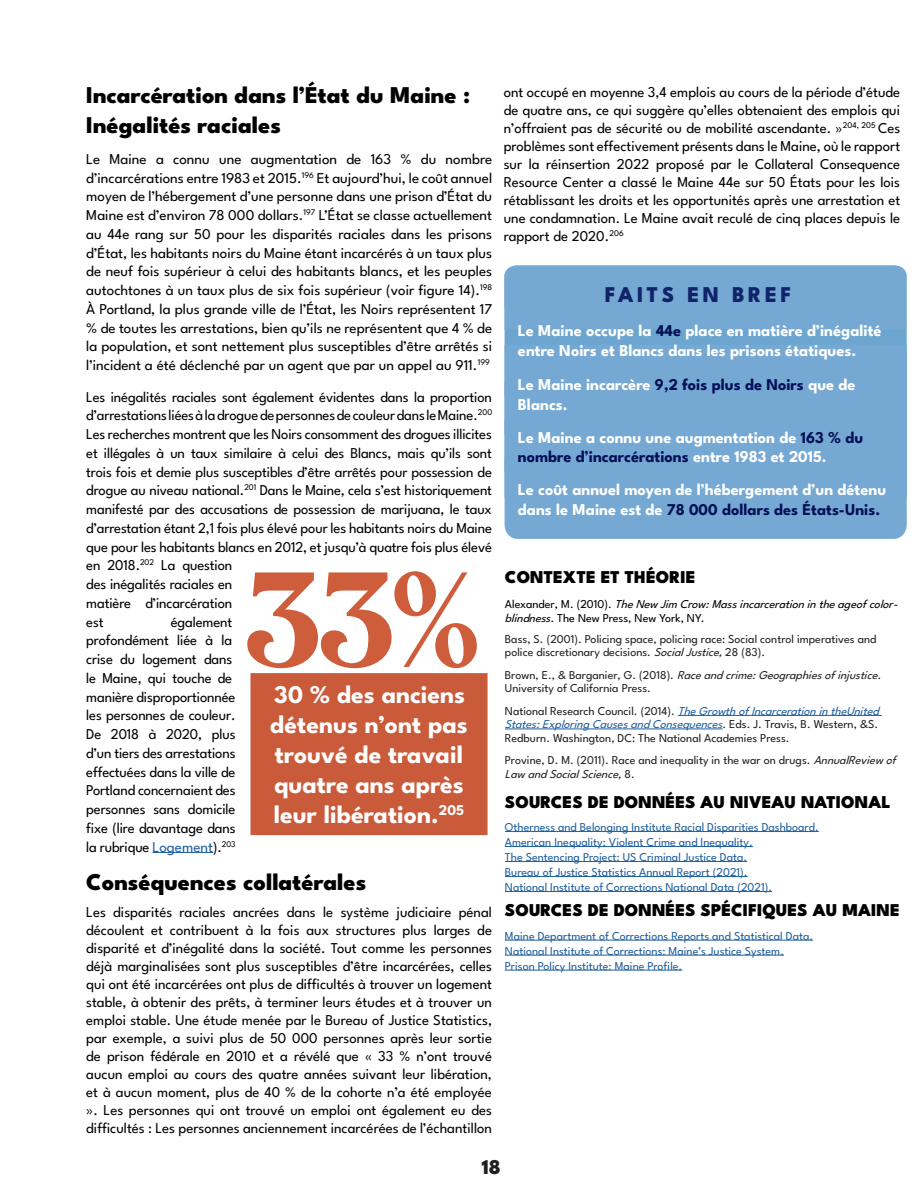
<style>
.page{position:relative;width:918px;height:1188px;background:#fff}
.page>*{position:absolute;margin:0;border:0;box-sizing:border-box;transform-origin:0 0}
.t1{font:135px "MADE Sunflower";color:#cd5d3b}
.t2{font:700 25.5px/30px "League Spartan";color:#fff}
.Heading-17pt{font:800 24px "League Spartan";color:#000}
.t3{font:800 22.5px "League Spartan";letter-spacing:.16em;color:#122469}
.t4{font:800 21px "League Spartan";color:#201e1e}
.LSpartan-Regular-12pt{font:900 18px "League Spartan";color:#000}
.t5{font:700 16.5px/19.5px "League Spartan";color:#fff}
.LSpartan-Regular-12pt-2{font:15px/18.8px "League Spartan";letter-spacing:-.01em;color:#000;text-align:justify}
.Paragraph_Style45{font:12px/13.5px "League Spartan";color:#212121}
.Paragraph_Style45-2{font:12px "League Spartan";color:#1f5f9f}
.Paragraph_Style45-3{font:italic 12px/13.5px "League Spartan";color:#000}
.s1{color:#1f5f9f}
.s2{color:#031058}
.s3{font-style:normal}
.s4{font-style:italic}
.s5{font-style:italic;color:#1f5f9f}
</style>
<div class="page">
<hr style="left:153px;top:852px;width:60px;height:1px;background:#1f5f9f">
<div style="left:505px;top:271px;width:402px;height:74px;background:#6ca6d0"></div>
<div style="left:505px;top:266px;width:400px;height:64px;background:#75a8d2"></div>
<div style="left:505px;top:345px;width:402px;height:194px;background:#75a8d2"></div>
<hr style="left:678px;top:715px;width:204px;height:1px;background:#1f5f9f">
<hr style="left:505px;top:729px;width:218px;height:1px;background:#1f5f9f">
<hr style="left:505px;top:831px;width:314px;height:1px;background:#1f5f9f">
<hr style="left:505px;top:846px;width:248px;height:1px;background:#1f5f9f">
<hr style="left:505px;top:861px;width:242px;height:1px;background:#1f5f9f">
<hr style="left:505px;top:876px;width:243px;height:1px;background:#1f5f9f">
<hr style="left:505px;top:891px;width:267px;height:1px;background:#1f5f9f">
<hr style="left:505px;top:940px;width:308px;height:1px;background:#1f5f9f">
<hr style="left:505px;top:955px;width:279px;height:1px;background:#1f5f9f">
<hr style="left:505px;top:970px;width:177px;height:1px;background:#1f5f9f">
<div style="left:251px;top:674px;width:236px;height:160px;background:#ca5b3a"></div>
<div style="left:250px;top:673px;width:238px;height:162px;border:2px solid #ca5b3a"></div>
<p class="Heading-17pt" style="left:86px;top:76px;width:385px">Incarcération dans l’État du Maine :</p>
<p class="Heading-17pt" style="left:86px;top:106px;width:196px">Inégalités raciales</p>
<p class="LSpartan-Regular-12pt-2" style="left:86px;top:148px;width:407px">Le Maine a connu une augmentation de 163 % du nombre d’incarcérations entre 1983 et 2015.<sup>196</sup> Et aujourd’hui, le coût annuel moyen de l’hébergement d’une personne dans une prison d’État du Maine est d’environ 78 000 dollars.<sup>197</sup> L’État se classe actuellement au 44e rang sur 50 pour les disparités raciales dans les prisons d’État, les habitants noirs du Maine étant incarcérés à un taux plus de neuf fois supérieur à celui des habitants blancs, et les peuples autochtones à un taux plus de six fois supérieur (voir figure 14).<sup>198<br></sup>À Portland, la plus grande ville de l’État, les Noirs représentent 17 % de toutes les arrestations, bien qu’ils ne représentent que 4 % de la population, et sont nettement plus susceptibles d’être arrêtés si l’incident a été déclenché par un agent que par un appel au 911.<sup>199</sup></p>
<p class="LSpartan-Regular-12pt-2" style="left:86px;top:386px;width:407px;text-align:left">Les inégalités raciales sont également évidentes dans la proportion d’arrestations liées à la drogue de personnes de couleur dans le Maine.<sup>200<br></sup>Les recherches montrent que les Noirs consomment des drogues illicites et illégales à un taux similaire à celui des Blancs, mais qu’ils sont trois fois et demie plus susceptibles d’être arrêtés pour possession de drogue au niveau national.<sup>201</sup> Dans le Maine, cela s’est historiquement manifesté par des accusations de possession de marijuana, le taux d’arrestation étant 2,1 fois plus élevé pour les habitants noirs du Maine que pour les habitants blancs en 2012, et jusqu’à quatre fois plus élevé en 2018.<sup>202</sup> La question<br>des inégalités raciales en<br>matière d’incarcération<br>est</p>
<p class="t1" style="left:247px;top:545px;width:234px">33%</p>
<p class="t2" style="left:270px;top:677px;width:199px">30 % des anciens détenus n’ont pas trouvé de travail quatre ans après leur libération.<sup>205</sup></p>
<p class="LSpartan-Regular-12pt-2" style="left:86px;top:611px;width:151px;text-align:left;text-indent:84px">également profondément liée à la crise du logement dans le Maine, qui touche de manière disproportionnée les personnes de couleur.<br>De 2018 à 2020, plus d’un tiers des arrestations effectuées dans la ville de<br>Portland concernaient des personnes sans domicile fixe (lire davantage dans la rubrique <span class="s1">Logement</span>).<sup>203</sup></p>
<p class="Heading-17pt" style="left:86px;top:862px;width:282px">Conséquences collatérales</p>
<p class="LSpartan-Regular-12pt-2" style="left:86px;top:901px;width:407px;line-height:18px">Les disparités raciales ancrées dans le système judiciaire pénal découlent et contribuent à la fois aux structures plus larges de disparité et d’inégalité dans la société. Tout comme les personnes déjà marginalisées sont plus susceptibles d’être incarcérées, celles qui ont été incarcérées ont plus de difficultés à trouver un logement stable, à obtenir des prêts, à terminer leurs études et à trouver un emploi stable. Une étude menée par le Bureau of Justice Statistics, par exemple, a suivi plus de 50 000 personnes après leur sortie de prison fédérale en 2010 et a révélé que « 33 % n’ont trouvé aucun emploi au cours des quatre années suivant leur libération, et à aucun moment, plus de 40 % de la cohorte n’a été employée ». Les personnes qui ont trouvé un emploi ont également eu des difficultés : Les personnes anciennement incarcérées de l’échantillon</p>
<p class="LSpartan-Regular-12pt-2" style="left:504px;top:81px;width:398px;line-height:18px">ont occupé en moyenne 3,4 emplois au cours de la période d’étude de quatre ans, ce qui suggère qu’elles obtenaient des emplois qui n’offraient pas de sécurité ou de mobilité ascendante. »<sup>204,</sup> <sup>205</sup> Ces problèmes sont effectivement présents dans le Maine, où le rapport sur la réinsertion 2022 proposé par le Collateral Consequence Resource Center a classé le Maine 44e sur 50 États pour les lois rétablissant les droits et les opportunités après une arrestation et une condamnation. Le Maine avait reculé de cinq places depuis le rapport de 2020.<sup>206</sup></p>
<p class="t3" style="left:605px;top:276px;width:188px">FAITS EN BREF</p>
<p class="t5" style="left:518px;top:320px;width:365px">Le Maine occupe la <span class="s2">44e</span> place en matière d’inégalité entre Noirs et Blancs dans les prisons étatiques.</p>
<p class="t5" style="left:518px;top:374px;width:339px">Le Maine incarcère <span class="s2">9,2 fois plus de Noirs</span> que de<br>Blancs.</p>
<p class="t5" style="left:518px;top:426px;width:347px">Le Maine a connu une augmentation de <span class="s2">163 % du nombre d’incarcérations</span> entre 1983 et 2015.</p>
<p class="t5" style="left:518px;top:479px;width:370px">Le coût annuel moyen de l’hébergement d’un détenu dans le Maine est de <span class="s2">78 000 dollars des États-Unis.</span></p>
<p class="LSpartan-Regular-12pt" style="left:505px;top:562px;width:192px">CONTEXTE ET THÉORIE</p>
<p class="Paragraph_Style45-3" style="left:505px;top:597px;width:398px"><span class="s3">A l e x a n d e r , M . ( 2 0 1 0 ) .</span> TheNewJim Crow:Massincarcerationintheageofcolor&shy;blindness.<span class="s3">The New Press, New York, NY.</span></p>
<p class="Paragraph_Style45" style="left:505px;top:631px;width:373px">Bass, S. (2001). Policing space, policing race: Social control imperatives and police discretionary decisions. <span class="s4">SocialJustice,</span>28 (83).</p>
<p class="Paragraph_Style45" style="left:505px;top:667px;width:382px">B r o w n , E . , &amp; B a r g a n i e r , G . ( 2 0 1 8 ) . <span class="s4">Raceandcrime:Geographiesofinjustice.<br></span>University of California Press.</p>
<p class="Paragraph_Style45" style="left:505px;top:703px;width:380px">N a t i o n a l R e s e a r c h C o u n c i l . ( 2 0 1 4 ) . <span class="s5">TheGrowthofIncarcerationintheUnited<br>States:ExploringCausesandConsequences</span>. E d s . J . T r a v i s , B . W e s t e r n , &amp; S .<br>Redburn. Washington, DC: The National Academies Press.</p>
<p class="Paragraph_Style45" style="left:505px;top:753px;width:397px">Provine, D. M. (2011). Race and inequality in the war on drugs. <span class="s4">AnnualReviewof<br>LawandSocialScience,</span>8 .</p>
<p class="LSpartan-Regular-12pt" style="left:505px;top:788px;width:387px">SOURCES DE DONNÉES AU NIVEAU NATIONAL</p>
<p class="Paragraph_Style45-2" style="left:505px;top:818px;width:315px">Otherness and Belonging Institute Racial Disparities Dashboard.</p>
<p class="Paragraph_Style45-2" style="left:505px;top:833px;width:249px">American Inequality: Violent Crime and Inequality.</p>
<p class="Paragraph_Style45-2" style="left:505px;top:848px;width:244px">The Sentencing Project: US Criminal Justice Data.</p>
<p class="Paragraph_Style45-2" style="left:505px;top:863px;width:244px">Bureau of Justice Statistics Annual Report (2021).</p>
<p class="Paragraph_Style45-2" style="left:505px;top:878px;width:269px">National Institute of Corrections National Data (2021).</p>
<p class="LSpartan-Regular-12pt" style="left:505px;top:895px;width:396px">SOURCES DE DONNÉES SPÉCIFIQUES AU MAINE</p>
<p class="Paragraph_Style45-2" style="left:505px;top:926px;width:310px">Maine Department of Corrections Reports and Statistical Data.</p>
<p class="Paragraph_Style45-2" style="left:505px;top:941px;width:281px">National Institute of Corrections: Maine’s Justice System.</p>
<p class="Paragraph_Style45-2" style="left:505px;top:956px;width:179px">Prison Policy Institute: Maine Profile.</p>
<p class="t4" style="left:482px;top:1151px;width:20px">18</p>
</div>
